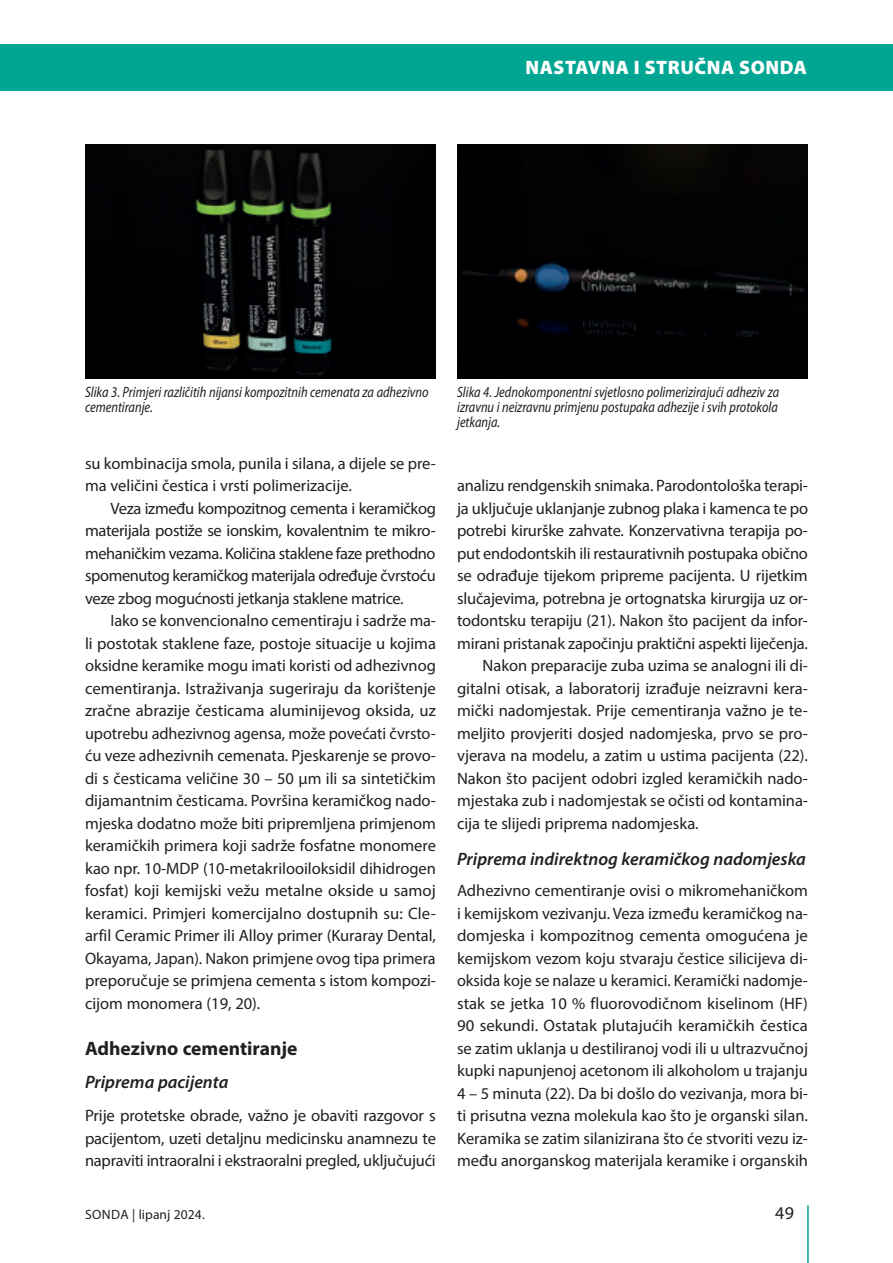
<style>
.page{position:relative;width:893px;height:1263px;background:#fff}
.page>*{position:absolute;margin:0;border:0;box-sizing:border-box;transform-origin:0 0}
.t1{font:900 19.5px "Myriad Pro";letter-spacing:.03em;color:#fff}
.t2{font:700 19.5px "Myriad Pro";color:#231f20}
.t3{font:italic 600 18px "Myriad Pro";color:#231f20}
.t4{font:18px "Myriad Pro";color:#231f20}
.t5{font:16.5px/22.5px "Myriad Pro";letter-spacing:-.005em;color:#231f20;text-align:justify}
.t6{font:italic semi-condensed 15px/15px "Myriad Pro";color:#231f20;text-align:justify;scale:.9 1}
.t7{font:13.5px "Myriad Pro";letter-spacing:.01em;color:#231f20}
</style>
<div class="page">
<div style="left:0;top:44px;width:893px;height:46px;background:#00a692"></div>
<img style="left:85px;top:145px;width:351px;height:233px">
<img style="left:457px;top:145px;width:351px;height:233px">
<hr style="left:807px;top:1205px;width:2px;height:58px;background:#00a692">
<p class="t1" style="left:525px;top:57px;width:283px">NASTAVNA I STRUČNA SONDA</p>
<p class="t6" style="left:85px;top:384px;width:383px">Slika 3. Primjeri različitih nijansi kompozitnih cemenata za adhezivno cementiranje.</p>
<p class="t5" style="left:85px;top:452px;width:352px">su kombinacija smola, punila i silana, a dijele se pre&shy;ma veličini čestica i vrsti polimerizacije.</p>
<p class="t5" style="left:85px;top:497px;width:352px;text-indent:26px">Veza između kompozitnog cementa i keramičkog materijala postiže se ionskim, kovalentnim te mikro&shy;mehaničkim vezama. Količina staklene faze prethodno spomenutog keramičkog materijala određuje čvrstoću veze zbog mogućnosti jetkanja staklene matrice.</p>
<p class="t5" style="left:85px;top:609px;width:352px;text-indent:26px">Iako se konvencionalno cementiraju i sadrže ma&shy;li postotak staklene faze, postoje situacije u kojima oksidne keramike mogu imati koristi od adhezivnog cementiranja. Istraživanja sugeriraju da korištenje zračne abrazije česticama aluminijevog oksida, uz upotrebu adhezivnog agensa, može povećati čvrsto&shy;ću veze adhezivnih cemenata. Pjeskarenje se provo&shy;di s česticama veličine 30 – 50 µm ili sa sintetičkim dijamantnim česticama. Površina keramičkog nado&shy;mjeska dodatno može biti pripremljena primjenom keramičkih primera koji sadrže fosfatne monomere kao npr. 10-MDP (10-metakrilooiloksidil dihidrogen fosfat) koji kemijski vežu metalne okside u samoj keramici. Primjeri komercijalno dostupnih su: Cle&shy;arfil Ceramic Primer ili Alloy primer (Kuraray Dental, Okayama, Japan). Nakon primjene ovog tipa primera preporučuje se primjena cementa s istom kompozi&shy;cijom monomera (19, 20).</p>
<p class="t2" style="left:85px;top:1036px;width:214px">Adhezivno cementiranje</p>
<p class="t3" style="left:85px;top:1070px;width:145px">Priprema pacijenta</p>
<p class="t5" style="left:85px;top:1104px;width:352px">Prije protetske obrade, važno je obaviti razgovor s pacijentom, uzeti detaljnu medicinsku anamnezu te napraviti intraoralni i ekstraoralni pregled, uključujući</p>
<p class="t6" style="left:457px;top:384px;width:360px">Slika 4. Jednokomponentni svjetlosno polimerizirajući adheziv za izravnu i neizravnu primjenu postupaka adhezije i svih protokola jetkanja.</p>
<p class="t5" style="left:457px;top:474px;width:352px">analizu rendgenskih snimaka. Parodontološka terapi-</p>
<p class="t5" style="left:457px;top:497px;width:352px">ja uključuje uklanjanje zubnog plaka i kamenca te po</p>
<p class="t5" style="left:457px;top:519px;width:352px">potrebi kirurške zahvate. Konzervativna terapija po-</p>
<p class="t5" style="left:457px;top:542px;width:352px">put endodontskih ili restaurativnih postupaka obično</p>
<p class="t5" style="left:457px;top:564px;width:352px">se odrađuje tijekom pripreme pacijenta. U rijetkim</p>
<p class="t5" style="left:457px;top:587px;width:352px">slučajevima, potrebna je ortognatska kirurgija uz or-</p>
<p class="t5" style="left:457px;top:609px;width:352px">todontsku terapiju (21). Nakon što pacijent da infor-</p>
<p class="t5" style="left:457px;top:632px;width:352px">mirani pristanak započinju praktični aspekti liječenja.</p>
<p class="t5" style="left:483px;top:654px;width:327px">Nakon preparacije zuba uzima se analogni ili di-</p>
<p class="t5" style="left:457px;top:677px;width:352px">gitalni otisak, a laboratorij izrađuje neizravni kera-</p>
<p class="t5" style="left:457px;top:699px;width:352px">mički nadomjestak. Prije cementiranja važno je te-</p>
<p class="t5" style="left:457px;top:722px;width:352px">meljito provjeriti dosjed nadomjeska, prvo se pro-</p>
<p class="t5" style="left:457px;top:744px;width:352px">vjerava na modelu, a zatim u ustima pacijenta (22).</p>
<p class="t5" style="left:457px;top:767px;width:352px">Nakon što pacijent odobri izgled keramičkih nado-</p>
<p class="t5" style="left:457px;top:789px;width:352px">mjestaka zub i nadomjestak se očisti od kontamina-</p>
<p class="t5" style="left:457px;top:812px;width:243px">cija te slijedi priprema nadomjeska.</p>
<p class="t3" style="left:457px;top:848px;width:350px">Priprema indirektnog keramičkog nadomjeska</p>
<p class="t5" style="left:457px;top:879px;width:352px">Adhezivno cementiranje ovisi o mikromehaničkom i kemijskom vezivanju. Veza između keramičkog na&shy;domjeska i kompozitnog cementa omogućena je kemijskom vezom koju stvaraju čestice silicijeva di&shy;oksida koje se nalaze u keramici. Keramički nadomje&shy;stak se jetka 10 % fluorovodičnom kiselinom (HF)<br>90 sekundi. Ostatak plutajućih keramičkih čestica se zatim uklanja u destiliranoj vodi ili u ultrazvučnoj kupki napunjenoj acetonom ili alkoholom u trajanju 4 – 5 minuta (22). Da bi došlo do vezivanja, mora bi&shy;ti prisutna vezna molekula kao što je organski silan.<br>Keramika se zatim silanizirana što će stvoriti vezu iz&shy;među anorganskog materijala keramike i organskih</p>
<p class="t7" style="left:85px;top:1206px;width:121px">SONDA | lipanj 2024.</p>
<p class="t4" style="left:775px;top:1201px;width:20px">49</p>
</div>
